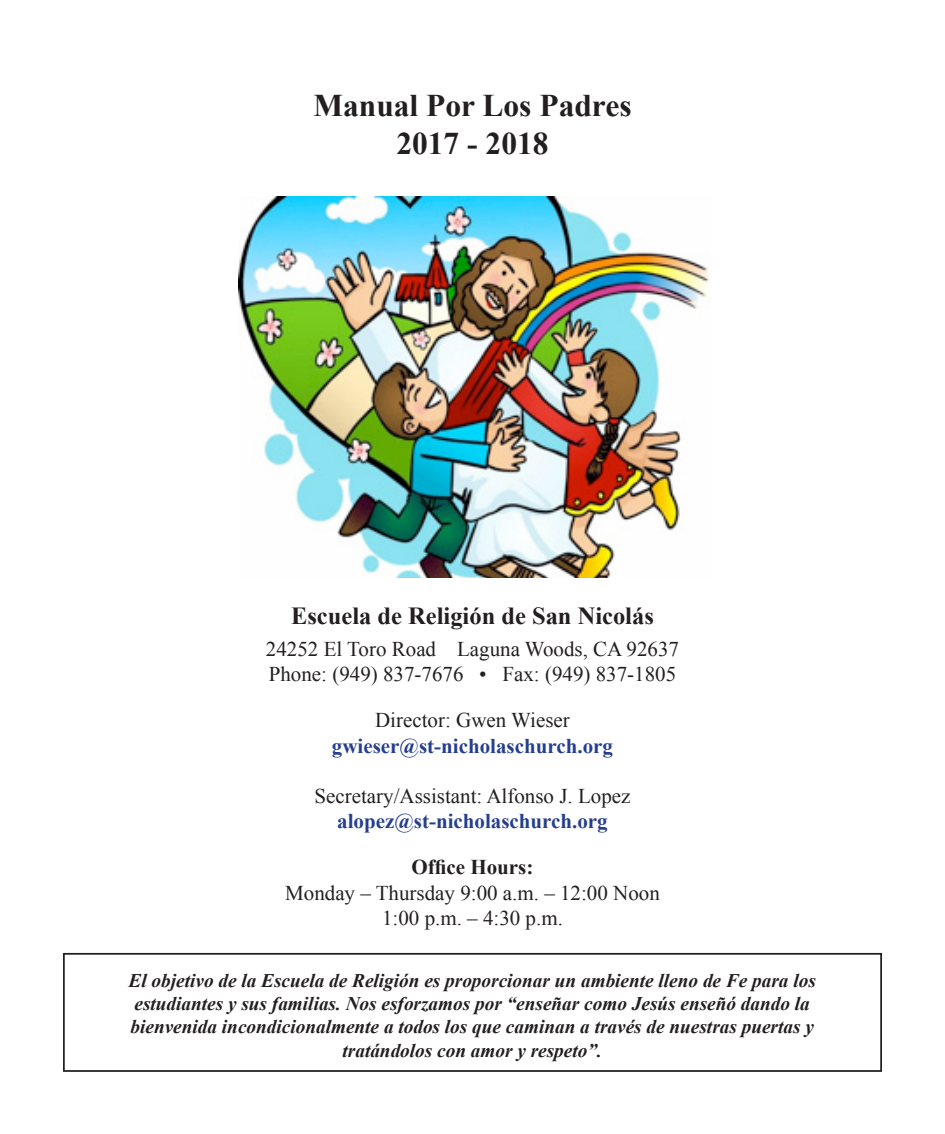
<style>
.page{position:relative;width:945px;height:1134px;background:#fff}
.page>*{position:absolute;margin:0;border:0;box-sizing:border-box;transform-origin:0 0}
.t1{font:700 31.5px "Times New Roman";color:#231f20}
.t2{font:700 24.5px "Times New Roman";color:#231f20}
.t3{font:21px "Times New Roman";color:#231f20}
.t4{font:700 21px "Times New Roman";color:#253f8e}
.t5{font:700 21px "Times New Roman";color:#231f20}
.t6{font:italic 700 19.25px/23.1px "Times New Roman";color:#231f20;text-align:center}
</style>
<div class="page">
<img style="left:238px;top:197px;width:473px;height:380px">
<div style="left:63px;top:953px;width:819px;height:119px;border:2px solid #231f20"></div>
<p class="t1" style="left:313px;top:84px;width:320px">Manual Por Los Padres</p>
<p class="t1" style="left:396px;top:121px;width:154px">2017 - 2018</p>
<p class="t2" style="left:291px;top:599px;width:364px">Escuela de Religión de San Nicolás</p>
<p class="t3" style="left:266px;top:635px;width:415px">24252 El Toro Road Laguna Woods, CA 92637</p>
<p class="t3" style="left:269px;top:660px;width:409px">Phone: (949) 837-7676 • Fax: (949) 837-1805</p>
<p class="t3" style="left:375px;top:706px;width:196px">Director: Gwen Wieser</p>
<p class="t4" style="left:332px;top:731px;width:283px">gwieser@st-nicholaschurch.org</p>
<p class="t3" style="left:314px;top:782px;width:318px">Secretary/Assistant: Alfonso J. Lopez</p>
<p class="t4" style="left:337px;top:807px;width:272px">alopez@st-nicholaschurch.org</p>
<p class="t5" style="left:412px;top:853px;width:123px">Office Hours:</p>
<p class="t3" style="left:285px;top:878px;width:376px">Monday – Thursday 9:00 a.m. – 12:00 Noon</p>
<p class="t3" style="left:382px;top:904px;width:182px">1:00 p.m. – 4:30 p.m.</p>
<p class="t6" style="left:129px;top:969px;width:689px">El objetivo de la Escuela de Religión es proporcionar un ambiente lleno de Fe para los estudiantes y sus familias. Nos esforzamos por “enseñar como Jesús enseñó dando la bienvenida incondicionalmente a todos los que caminan a través de nuestras puertas y tratándolos con amor y respeto”.</p>
</div>
